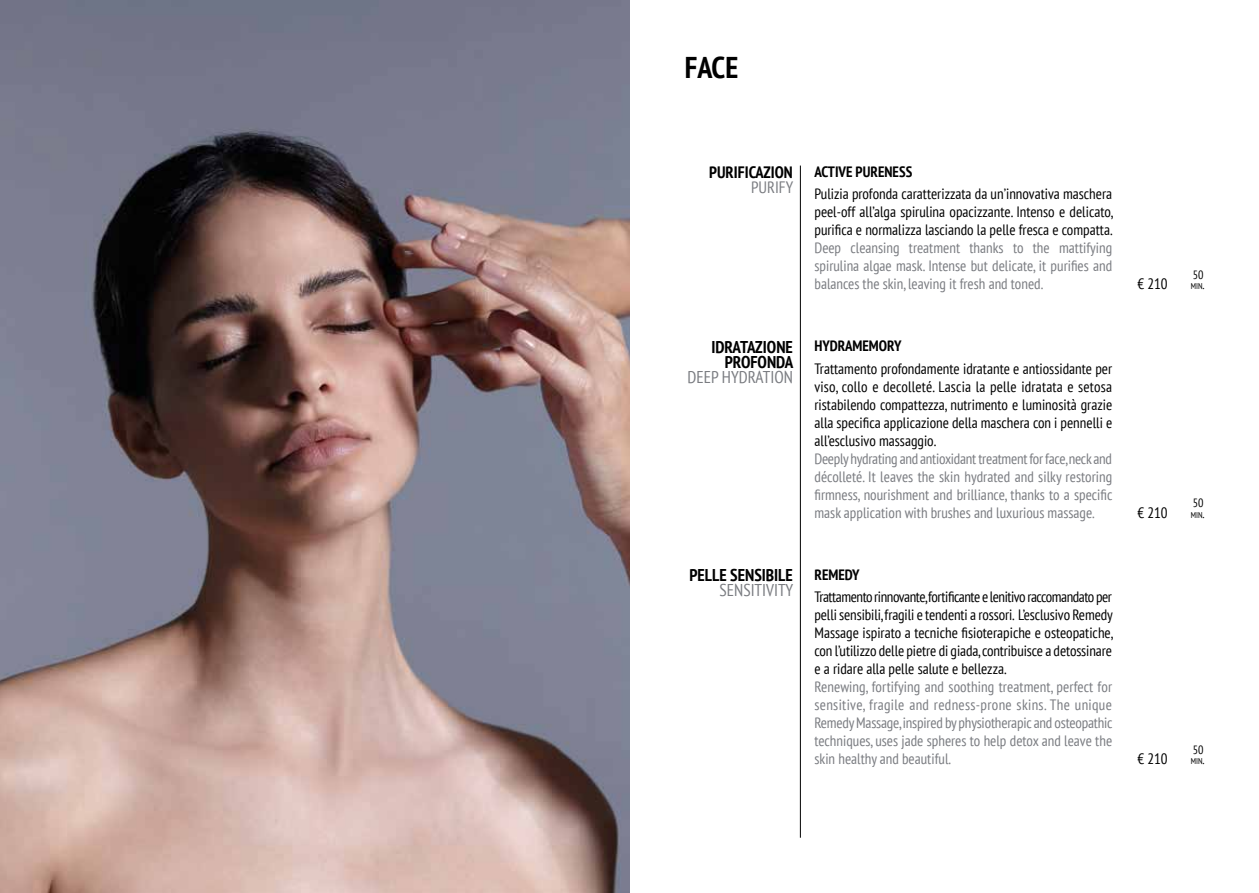
<style>
.page{position:relative;width:1259px;height:893px;background:#fff}
.page>*{position:absolute;margin:0;border:0;box-sizing:border-box;transform-origin:0 0}
.t1{font:700 condensed 30px "PT Sans";color:#000}
.t2{font:700 condensed 17.1px/15px "PT Sans";color:#000;text-align:right}
.t3{font:condensed 17.1px "PT Sans";color:#7a7c81}
.t4{font:700 condensed 16.5px "PT Sans";color:#000}
.t5{font:condensed 16.5px "PT Sans";color:#7a7c81}
.t6{font:condensed 15px/18px "PT Sans";color:#000;text-align:justify}
.t7{font:condensed 15px/18px "PT Sans";color:#7a7c81;text-align:justify}
.t8{font:700 condensed 15px "PT Sans";color:#000}
.t9{font:condensed 12px "PT Sans";color:#000}
.t10{font:condensed 8.4px "PT Sans";color:#000}
.s1{font-size:12px}
</style>
<div class="page">
<hr style="left:800px;top:166px;width:1px;height:672px;background:#000">
<img style="left:0;top:0;width:629px;height:893px">
<h1 class="t1" style="left:685px;top:47px;width:55px">FACE</h1>
<p class="t4" style="left:709px;top:161px;width:85px">PURIFICAZION</p>
<p class="t5" style="left:751px;top:177px;width:44px">PURIFY</p>
<p class="t8" style="left:814px;top:162px;width:99px">ACTIVE PURENESS</p>
<p class="t6" style="left:814px;top:184px;width:300px">Pulizia profonda caratterizzata da un’innovativa maschera peel-off all’alga spirulina opacizzante. Intenso e delicato, purifica e normalizza lasciando la pelle fresca e compatta.</p>
<p class="t7" style="left:814px;top:238px;width:299px">Deep cleansing treatment thanks to the mattifying spirulina algae mask. Intense but delicate, it purifies and balances the skin, leaving it fresh and toned.</p>
<p class="t9" style="left:1193px;top:267px;width:12px">50</p>
<p class="t6" style="left:1137px;top:274px;width:32px">€ 210</p>
<p class="t10" style="left:1190px;top:281px;width:15px">MIN<span class="s1">.</span></p>
<p class="t2" style="left:711px;top:339px;width:84px">IDRATAZIONE<br>PROFONDA</p>
<p class="t3" style="left:687px;top:366px;width:107px">DEEP HYDRATION</p>
<p class="t8" style="left:814px;top:336px;width:88px">HYDRAMEMORY</p>
<p class="t6" style="left:814px;top:359px;width:299px">Trattamento profondamente idratante e antiossidante per viso, collo e decolleté. Lascia la pelle idratata e setosa ristabilendo compattezza, nutrimento e luminosità grazie alla specifica applicazione della maschera con i pennelli e all’esclusivo massaggio.</p>
<p class="t7" style="left:814px;top:449px;width:299px">Deeply hydrating and antioxidant treatment for face, neck and décolleté. It leaves the skin hydrated and silky restoring firmness, nourishment and brilliance, thanks to a specific mask application with brushes and luxurious massage.</p>
<p class="t9" style="left:1193px;top:495px;width:12px">50</p>
<p class="t6" style="left:1137px;top:503px;width:32px">€ 210</p>
<p class="t10" style="left:1190px;top:509px;width:15px">MIN<span class="s1">.</span></p>
<p class="t2" style="left:689px;top:568px;width:105px">PELLE SENSIBILE</p>
<p class="t3" style="left:719px;top:579px;width:75px">SENSITIVITY</p>
<p class="t8" style="left:814px;top:565px;width:47px">REMEDY</p>
<p class="t6" style="left:814px;top:587px;width:300px">Trattamento rinnovante,fortificante e lenitivo raccomandato per pelli sensibili, fragili e tendenti a rossori. L’esclusivo Remedy Massage ispirato a tecniche fisioterapiche e osteopatiche, con l’utilizzo delle pietre di giada, contribuisce a detossinare e a ridare alla pelle salute e bellezza.</p>
<p class="t7" style="left:814px;top:677px;width:299px">Renewing, fortifying and soothing treatment, perfect for sensitive, fragile and redness-prone skins. The unique Remedy Massage, inspired by physiotherapic and osteopathic techniques, uses jade spheres to help detox and leave the skin healthy and beautiful.</p>
<p class="t9" style="left:1193px;top:742px;width:12px">50</p>
<p class="t6" style="left:1137px;top:749px;width:32px">€ 210</p>
<p class="t10" style="left:1190px;top:756px;width:15px">MIN<span class="s1">.</span></p>
</div>
